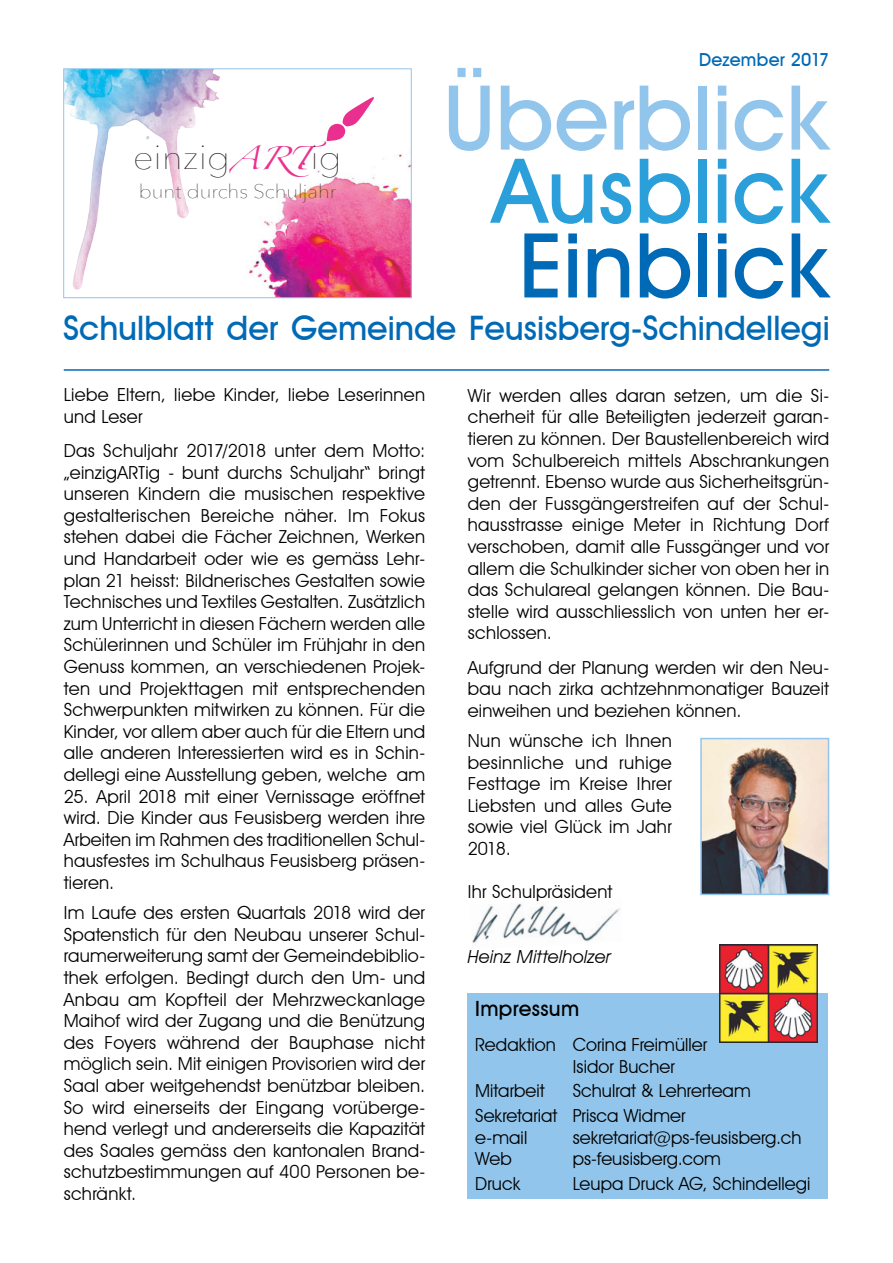
<style>
.page{position:relative;width:893px;height:1263px;background:#fff}
.page>*{position:absolute;margin:0;border:0;box-sizing:border-box;transform-origin:0 0}
.t1{font:500 90px "Avant Garde IT Cby BT";letter-spacing:.005em;color:#92c5eb}
.t2{font:500 90px "Avant Garde IT Cby BT";letter-spacing:.005em;color:#2b9fda}
.t3{font:500 90px "Avant Garde IT Cby BT";letter-spacing:.005em;color:#006ab6}
.t4{font:200 34.2px "Avenir Next";color:#2b2026;scale:1.07 1}
.t5{font:500 33.75px "Avant Garde IT Cby BT";color:#006ab6}
.t6{font:500 21px "Avant Garde IT Cby BT";letter-spacing:.015em;color:#000}
.t7{font:200 19.2px "Avenir Next";color:#2b2026;scale:1.07 1}
.t8{font:18px/21.6px "Avant Garde IT Cby BT";letter-spacing:.015em;color:#000;text-align:justify}
.t9{font:italic 18px "Avant Garde IT Cby BT";letter-spacing:.005em;color:#000}
.t10{font:500 18px "Avant Garde IT Cby BT";letter-spacing:.01em;color:#006ab6}
.s1{font-family:"Zapfino";font-weight:400;font-size:20.7px;color:#ea318e}
</style>
<div class="page">
<img style="left:472px;top:903px;width:149px;height:40px">
<div style="left:468px;top:994px;width:360px;height:205px;background:#92c5eb"></div>
<hr style="left:64px;top:369px;width:765px;height:2px;background:#006ab6">
<img style="left:719px;top:944px;width:99px;height:99px">
<img style="left:703px;top:741px;width:123px;height:151px">
<div style="left:700px;top:738px;width:129px;height:157px;border:2px solid #92c5eb"></div>
<img style="left:65px;top:70px;width:124px;height:220px">
<img style="left:249px;top:154px;width:161px;height:142px">
<svg style="left:327px;top:97px;width:47px;height:44px"></svg>
<div style="left:63px;top:68px;width:349px;height:230px;border:1px solid #92c5eb"></div>
<h2 class="t4" style="left:133px;top:128px;width:197px">einzig<span class="s1">ART</span>ig</h2>
<p class="t7" style="left:139px;top:176px;width:186px">bunt durchs Schuljahr</p>
<p class="t10" style="left:699px;top:48px;width:132px">Dezember 2017</p>
<h1 class="t1" style="left:444px;top:63px;width:387px">Überblick</h1>
<h1 class="t2" style="left:493px;top:136px;width:338px">Ausblick</h1>
<h1 class="t3" style="left:519px;top:211px;width:312px">Einblick</h1>
<h3 class="t5" style="left:63px;top:308px;width:768px">Schulblatt der Gemeinde Feusisberg-Schindellegi</h3>
<p class="t8" style="left:64px;top:384px;width:363px">Liebe Eltern, liebe Kinder, liebe Leserinnen und Leser</p>
<p class="t8" style="left:64px;top:440px;width:363px">Das Schuljahr 2017/2018 unter dem Motto: „einzigARTig - bunt durchs Schuljahr“ bringt unseren Kindern die musischen respektive gestalterischen Bereiche näher. Im Fokus stehen dabei die Fächer Zeichnen, Werken und Handarbeit oder wie es gemäss Lehr&shy;plan 21 heisst: Bildnerisches Gestalten sowie Technisches und Textiles Gestalten. Zusätzlich zum Unterricht in diesen Fächern werden alle Schülerinnen und Schüler im Frühjahr in den Genuss kommen, an verschiedenen Projek&shy;ten und Projekttagen mit entsprechenden Schwerpunkten mitwirken zu können. Für die Kinder, vor allem aber auch für die Eltern und alle anderen Interessierten wird es in Schin&shy;dellegi eine Ausstellung geben, welche am</p>
<p class="t8" style="left:64px;top:785px;width:363px">25. April 2018 mit einer Vernissage eröffnet wird. Die Kinder aus Feusisberg werden ihre Arbeiten im Rahmen des traditionellen Schul&shy;hausfestes im Schulhaus Feusisberg präsen&shy;tieren.</p>
<p class="t8" style="left:64px;top:902px;width:363px">Im Laufe des ersten Quartals 2018 wird der Spatenstich für den Neubau unserer Schul&shy;raumerweiterung samt der Gemeindebiblio&shy;thek erfolgen. Bedingt durch den Um- und Anbau am Kopfteil der Mehrzweckanlage Maihof wird der Zugang und die Benützung des Foyers während der Bauphase nicht möglich sein. Mit einigen Provisorien wird der Saal aber weitgehendst benützbar bleiben.<br>So wird einerseits der Eingang vorüberge&shy;hend verlegt und andererseits die Kapazität des Saales gemäss den kantonalen Brand&shy;schutzbestimmungen auf 400 Personen be&shy;schränkt.</p>
<p class="t8" style="left:468px;top:384px;width:363px">Wir werden alles daran setzen, um die Si&shy;cherheit für alle Beteiligten jederzeit garan&shy;tieren zu können. Der Baustellenbereich wird vom Schulbereich mittels Abschrankungen getrennt. Ebenso wurde aus Sicherheitsgrün&shy;den der Fussgängerstreifen auf der Schul&shy;hausstrasse einige Meter in Richtung Dorf verschoben, damit alle Fussgänger und vor allem die Schulkinder sicher von oben her in das Schulareal gelangen können. Die Bau&shy;stelle wird ausschliesslich von unten her er&shy;schlossen.</p>
<p class="t8" style="left:468px;top:656px;width:363px">Aufgrund der Planung werden wir den Neu&shy;bau nach zirka achtzehnmonatiger Bauzeit einweihen und beziehen können.</p>
<p class="t8" style="left:468px;top:730px;width:206px">Nun wünsche ich Ihnen besinnliche und ruhige Festtage im Kreise Ihrer Liebsten und alles Gute sowie viel Glück im Jahr 2018.</p>
<p class="t8" style="left:468px;top:881px;width:146px">Ihr Schulpräsident</p>
<p class="t9" style="left:468px;top:946px;width:145px">Heinz Mittelholzer</p>
<p class="t6" style="left:475px;top:996px;width:106px">Impressum</p>
<p class="t8" style="left:573px;top:1034px;width:136px;text-indent:-98px">Redaktion Corina Freimüller<br>Isidor Bucher</p>
<p class="t8" style="left:475px;top:1080px;width:71px">Mitarbeit</p>
<p class="t8" style="left:475px;top:1078px;width:277px;line-height:24.6px;text-indent:97px">Schulrat &amp; Lehrerteam<br>Sekretariat Prisca Widmer</p>
<p class="t8" style="left:475px;top:1126px;width:54px">e-mail</p>
<p class="t8" style="left:573px;top:1126px;width:230px">sekretariat@ps-feusisberg.ch</p>
<p class="t8" style="left:475px;top:1148px;width:38px">Web</p>
<p class="t8" style="left:573px;top:1148px;width:150px">ps-feusisberg.com</p>
<p class="t8" style="left:475px;top:1172px;width:47px">Druck</p>
<p class="t8" style="left:573px;top:1172px;width:239px">Leupa Druck AG, Schindellegi</p>
</div>
